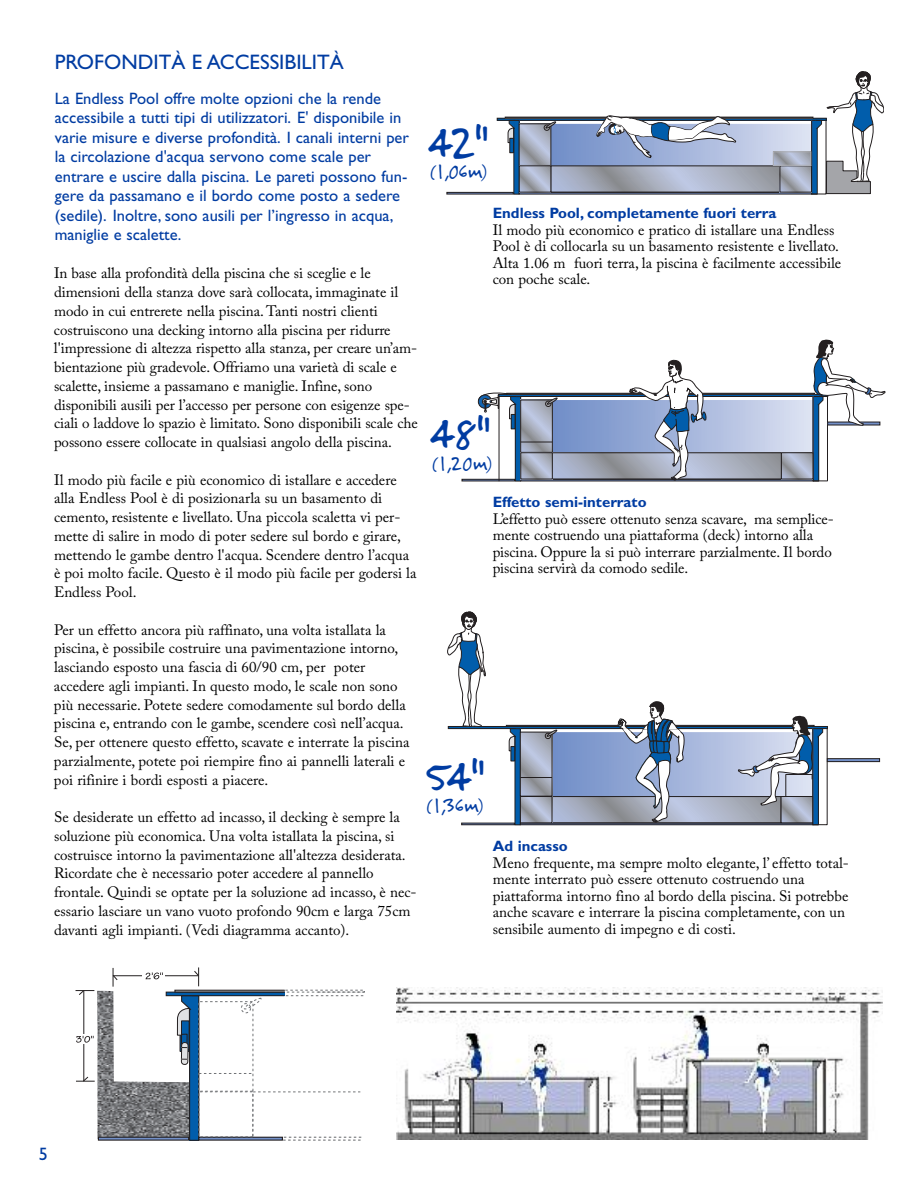
<style>
.page{position:relative;width:918px;height:1188px;background:#fff}
.page>*{position:absolute;margin:0;border:0;box-sizing:border-box;transform-origin:0 0}
.t1{font:48.6px "Felt Tip Roman";color:#003ca2}
.t2{font:21px "Gill Sans";color:#003ca2}
.t3{font:21px "Felt Tip Roman";color:#003ca2}
.t4{font:18px "Gill Sans";color:#003ca2}
.t5{font:16.5px/19.5px "Gill Sans";color:#003ca2}
.t6{font:15px/18.8px "Adobe Caslon Pro";color:#000}
.t7{font:700 15px "Gill Sans";color:#003ca2}
</style>
<div class="page">
<div style="left:497px;top:118px;width:330px;height:3px;border:1px solid #231f20"></div>
<div style="left:505px;top:117px;width:308px;height:1px;border:1px solid #231f20"></div>
<div style="left:447px;top:192px;width:67px;height:2px;border:1px solid #231f20"></div>
<svg style="left:508px;top:72px;width:376px;height:123px"></svg>
<div style="left:462px;top:479px;width:53px;height:2px;border:1px solid #231f20"></div>
<svg style="left:478px;top:339px;width:407px;height:143px"></svg>
<div style="left:448px;top:726px;width:380px;height:3px;border:1px solid #231f20"></div>
<div style="left:506px;top:725px;width:308px;height:2px;border:1px solid #231f20"></div>
<div style="left:461px;top:823px;width:54px;height:2px;border:1px solid #231f20"></div>
<div style="left:827px;top:758px;width:53px;height:4px;border:1px solid #231f20"></div>
<svg style="left:509px;top:701px;width:319px;height:124px"></svg>
<svg style="left:447px;top:611px;width:39px;height:116px"></svg>
<img style="left:396px;top:987px;width:487px;height:153px">
<img style="left:97px;top:991px;width:92px;height:148px">
<div style="left:180px;top:1035px;width:10px;height:17px;border:1px solid #231f20"></div>
<div style="left:181px;top:1021px;width:8px;height:29px;border:1px solid #231f20"></div>
<div style="left:181px;top:1034px;width:6px;height:13px;background:#015dab"></div>
<div style="left:181px;top:1034px;width:6px;height:14px;border:1px solid #231f20"></div>
<svg style="left:181px;top:1043px;width:7px;height:21px"></svg>
<div style="left:181px;top:1042px;width:7px;height:23px;border:1px solid #231f20;border-radius:3px"></div>
<div style="left:166px;top:992px;width:119px;height:4px;border:1px solid #231f20"></div>
<div style="left:174px;top:990px;width:111px;height:3px;border:1px solid #231f20"></div>
<div style="left:98px;top:1137px;width:91px;height:4px;border:1px solid #231f20"></div>
<div style="left:190px;top:996px;width:9px;height:144px;background:#015dab"></div>
<div style="left:189px;top:995px;width:10px;height:146px;border:1px solid #231f20"></div>
<svg style="left:177px;top:995px;width:16px;height:41px"></svg>
<div style="left:198px;top:1137px;width:85px;height:4px;border:1px solid #231f20"></div>
<svg style="left:285px;top:989px;width:80px;height:7px"></svg>
<div style="left:198px;top:1001px;width:55px;height:90px;border:1px dashed #727477"></div>
<div style="left:241px;top:1003px;width:10px;height:10px;border:1px dashed #727477;border-radius:50%"></div>
<svg style="left:244px;top:998px;width:18px;height:12px"></svg>
<svg style="left:252px;top:1091px;width:109px;height:50px"></svg>
<div style="left:199px;top:1092px;width:54px;height:45px;border:1px dashed #727477"></div>
<svg style="left:199px;top:1073px;width:54px;height:1px"></svg>
<hr style="left:113px;top:975px;width:85px;height:1px;background:#231f20">
<svg style="left:112px;top:968px;width:6px;height:19px"></svg>
<svg style="left:194px;top:967px;width:5px;height:19px"></svg>
<hr style="left:84px;top:991px;width:1px;height:90px;background:#231f20">
<svg style="left:76px;top:1076px;width:19px;height:6px"></svg>
<svg style="left:76px;top:990px;width:18px;height:6px"></svg>
<div style="left:72px;top:1034px;width:20px;height:10px;background:#fff"></div>
<svg style="left:76px;top:1036px;width:18px;height:7px"></svg>
<svg style="left:142px;top:974px;width:23px;height:6px"></svg>
<svg style="left:146px;top:972px;width:17px;height:7px"></svg>
<h2 class="t2" style="left:55px;top:54px;width:291px">PROFONDITÀ E ACCESSIBILITÀ</h2>
<p class="t5" style="left:55px;top:90px;width:356px">La Endless Pool offre molte opzioni che la rende accessibile a tutti tipi di utilizzatori. E' disponibile in varie misure e diverse profondità. I canali interni per la circolazione d'acqua servono come scale per entrare e uscire dalla piscina. Le pareti possono fun&shy;gere da passamano e il bordo come posto a sedere (sedile). Inoltre, sono ausili per l’ingresso in acqua, maniglie e scalette.</p>
<p class="t6" style="left:54px;top:266px;width:365px">In base alla profondità della piscina che si sceglie e le dimensioni della stanza dove sarà collocata, immaginate il modo in cui entrerete nella piscina. Tanti nostri clienti costruiscono una decking intorno alla piscina per ridurre l'impressione di altezza rispetto alla stanza, per creare un’am&shy;bientazione più gradevole. Offriamo una varietà di scale e scalette, insieme a passamano e maniglie. Infine, sono disponibili ausili per l’accesso per persone con esigenze spe&shy;ciali o laddove lo spazio è limitato. Sono disponibili scale che possono essere collocate in qualsiasi angolo della piscina.</p>
<p class="t6" style="left:54px;top:472px;width:364px">Il modo più facile e più economico di istallare e accedere alla Endless Pool è di posizionarla su un basamento di cemento, resistente e livellato. Una piccola scaletta vi per&shy;mette di salire in modo di poter sedere sul bordo e girare, mettendo le gambe dentro l'acqua. Scendere dentro l’acqua è poi molto facile. Questo è il modo più facile per godersi la Endless Pool.</p>
<p class="t6" style="left:54px;top:622px;width:357px">Per un effetto ancora più raffinato, una volta istallata la piscina, è possibile costruire una pavimentazione intorno, lasciando esposto una fascia di 60/90 cm, per poter accedere agli impianti. In questo modo, le scale non sono più necessarie. Potete sedere comodamente sul bordo della piscina e, entrando con le gambe, scendere così nell’acqua.<br>Se, per ottenere questo effetto, scavate e interrate la piscina parzialmente, potete poi riempire fino ai pannelli laterali e poi rifinire i bordi esposti a piacere.</p>
<p class="t6" style="left:54px;top:810px;width:364px">Se desiderate un effetto ad incasso, il decking è sempre la soluzione più economica. Una volta istallata la piscina, si costruisce intorno la pavimentazione all'altezza desiderata.<br>Ricordate che è necessario poter accedere al pannello frontale. Quindi se optate per la soluzione ad incasso, è nec&shy;essario lasciare un vano vuoto profondo 90cm e larga 75cm davanti agli impianti. (Vedi diagramma accanto).</p>
<h1 class="t1" style="left:430px;top:127px;width:60px">42"</h1>
<h2 class="t3" style="left:430px;top:165px;width:59px">(1,06m)</h2>
<p class="t7" style="left:493px;top:208px;width:285px">Endless Pool, completamente fuori terra</p>
<p class="t6" style="left:493px;top:223px;width:350px;line-height:16.5px">Il modo più economico e pratico di istallare una Endless Pool è di collocarla su un basamento resistente e livellato.<br>Alta 1.06 m fuori terra, la piscina è facilmente accessibile con poche scale.</p>
<h1 class="t1" style="left:432px;top:418px;width:60px">48"</h1>
<h2 class="t3" style="left:432px;top:456px;width:62px">(1,20m)</h2>
<p class="t7" style="left:493px;top:497px;width:155px">Effetto semi-interrato</p>
<p class="t6" style="left:493px;top:512px;width:343px;line-height:16.5px">L’effetto può essere ottenuto senza scavare, ma semplice&shy;mente costruendo una piattaforma (deck) intorno alla piscina. Oppure la si può interrare parzialmente. Il bordo piscina servirà da comodo sedile.</p>
<h1 class="t1" style="left:426px;top:761px;width:60px">54"</h1>
<h2 class="t3" style="left:426px;top:799px;width:59px">(1,36m)</h2>
<p class="t7" style="left:493px;top:841px;width:77px">Ad incasso</p>
<p class="t6" style="left:493px;top:856px;width:358px;line-height:16.5px">Meno frequente, ma sempre molto elegante, l’ effetto total&shy;mente interrato può essere ottenuto costruendo una piattaforma intorno fino al bordo della piscina. Si potrebbe anche scavare e interrare la piscina completamente, con un sensibile aumento di impegno e di costi.</p>
<p class="t4" style="left:39px;top:1147px;width:10px">5</p>
</div>
